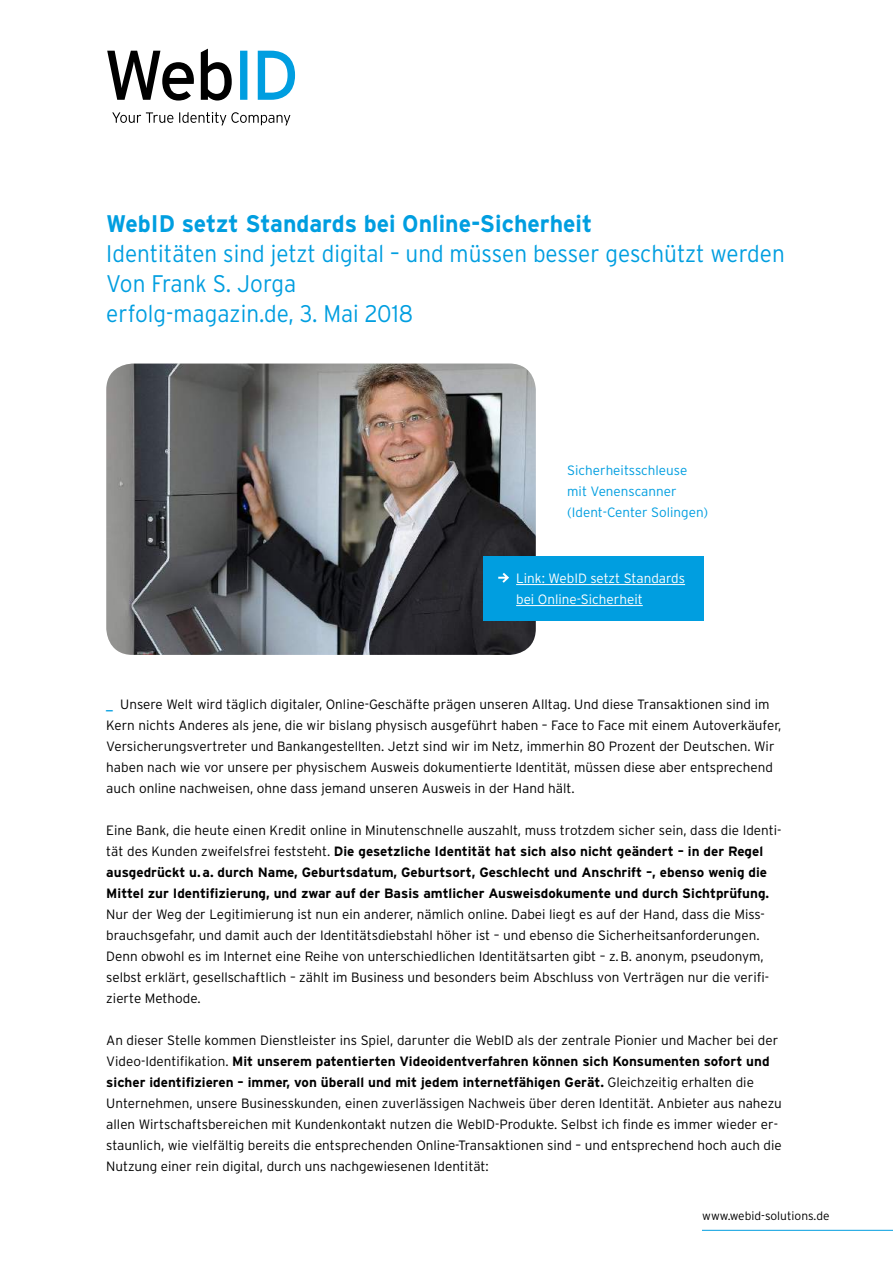
<style>
.page{position:relative;width:893px;height:1263px;background:#fff}
.page>*{position:absolute;margin:0;border:0;box-sizing:border-box;transform-origin:0 0}
.t1{font:300 24px/30px "Interstate";color:#009ee0;scale:.94 1}
.t2{font:700 24px "Interstate";color:#009ee0;scale:.96 1}
.t3{font:300 13.5px/21px "Interstate";color:#000}
.t4{font:700 13.5px/21px "Interstate";color:#000}
.t5{font:300 13.5px/21px "Interstate";color:#009ee0}
.t6{font:300 13.5px/21px "Interstate";color:#fff}
.t7{font:300 12px "Interstate";color:#000}
.s1{font-weight:400;color:#009ee0}
.s2{font-weight:300}
.s3{font-weight:700}
</style>
<div class="page">
<hr style="left:702px;top:1230px;width:191px;height:1px;background:#009ee0">
<svg style="left:240px;top:51px;width:55px;height:49px"></svg>
<svg style="left:107px;top:49px;width:125px;height:52px"></svg>
<svg style="left:112px;top:112px;width:178px;height:14px"></svg>
<img style="left:106px;top:364px;width:430px;height:291px">
<div style="left:483px;top:556px;width:220px;height:65px;background:#009ee0"></div>
<hr style="left:516px;top:584px;width:169px;height:1px;background:#fff">
<hr style="left:516px;top:605px;width:127px;height:1px;background:#fff">
<svg style="left:498px;top:573px;width:11px;height:10px"></svg>
<h1 class="t2" style="left:106px;top:210px;width:508px">WebID setzt Standards bei Online-Sicherheit</h1>
<h1 class="t1" style="left:106px;top:238px;width:723px">Identitäten sind jetzt digital – und müssen besser geschützt werden<br>Von Frank S. Jorga<br>erfolg-magazin.de, 3. Mai 2018</h1>
<p class="t5" style="left:567px;top:459px;width:142px">Sicherheitsschleuse mit Venenscanner (Ident-Center Solingen)</p>
<p class="t6" style="left:516px;top:567px;width:170px">Link: WebID setzt Standards bei Online-Sicherheit</p>
<p class="t3" style="left:106px;top:694px;width:677px"><span class="s1">_</span> Unsere Welt wird täglich digitaler, Online-Geschäfte prägen unseren Alltag. Und diese Transaktionen sind im Kern nichts Anderes als jene, die wir bislang physisch ausgeführt haben – Face to Face mit einem Autoverkäufer, Versicherungsvertreter und Bankangestellten. Jetzt sind wir im Netz, immerhin 80 Prozent der Deutschen. Wir haben nach wie vor unsere per physischem Ausweis dokumentierte Identität, müssen diese aber entsprechend auch online nachweisen, ohne dass jemand unseren Ausweis in der Hand hält.</p>
<p class="t4" style="left:106px;top:820px;width:677px"><span class="s2">Eine Bank, die heute einen Kredit online in Minutenschnelle auszahlt, muss trotzdem sicher sein, dass die Identi&shy;tät des Kunden zweifelsfrei feststeht.</span> Die gesetzliche Identität hat sich also nicht geändert – in der Regel ausgedrückt u.a. durch Name, Geburtsdatum, Geburtsort, Geschlecht und Anschrift –, ebenso wenig die Mittel zur Identifizierung, und zwar auf der Basis amtlicher Ausweisdokumente und durch Sichtprüfung.</p>
<p class="t3" style="left:106px;top:904px;width:664px">Nur der Weg der Legitimierung ist nun ein anderer, nämlich online. Dabei liegt es auf der Hand, dass die Miss&shy;brauchsgefahr, und damit auch der Identitätsdiebstahl höher ist – und ebenso die Sicherheitsanforderungen.<br>Denn obwohl es im Internet eine Reihe von unterschiedlichen Identitätsarten gibt – z.B. anonym, pseudonym, selbst erklärt, gesellschaftlich – zählt im Business und besonders beim Abschluss von Verträgen nur die verifi&shy;zierte Methode.</p>
<p class="t3" style="left:106px;top:1030px;width:677px">An dieser Stelle kommen Dienstleister ins Spiel, darunter die WebID als der zentrale Pionier und Macher bei der Video-Identifikation. <span class="s3">Mit unserem patentierten Videoidentverfahren können sich Konsumenten sofort und sicher identifizieren – immer, von überall und mit jedem internetfähigen Gerät.</span> Gleichzeitig erhalten die Unternehmen, unsere Businesskunden, einen zuverlässigen Nachweis über deren Identität. Anbieter aus nahezu allen Wirtschaftsbereichen mit Kundenkontakt nutzen die WebID-Produkte. Selbst ich finde es immer wieder er&shy;staunlich, wie vielfältig bereits die entsprechenden Online-Transaktionen sind – und entsprechend hoch auch die Nutzung einer rein digital, durch uns nachgewiesenen Identität:</p>
<p class="t7" style="left:702px;top:1208px;width:129px">www.webid-solutions.de</p>
</div>
